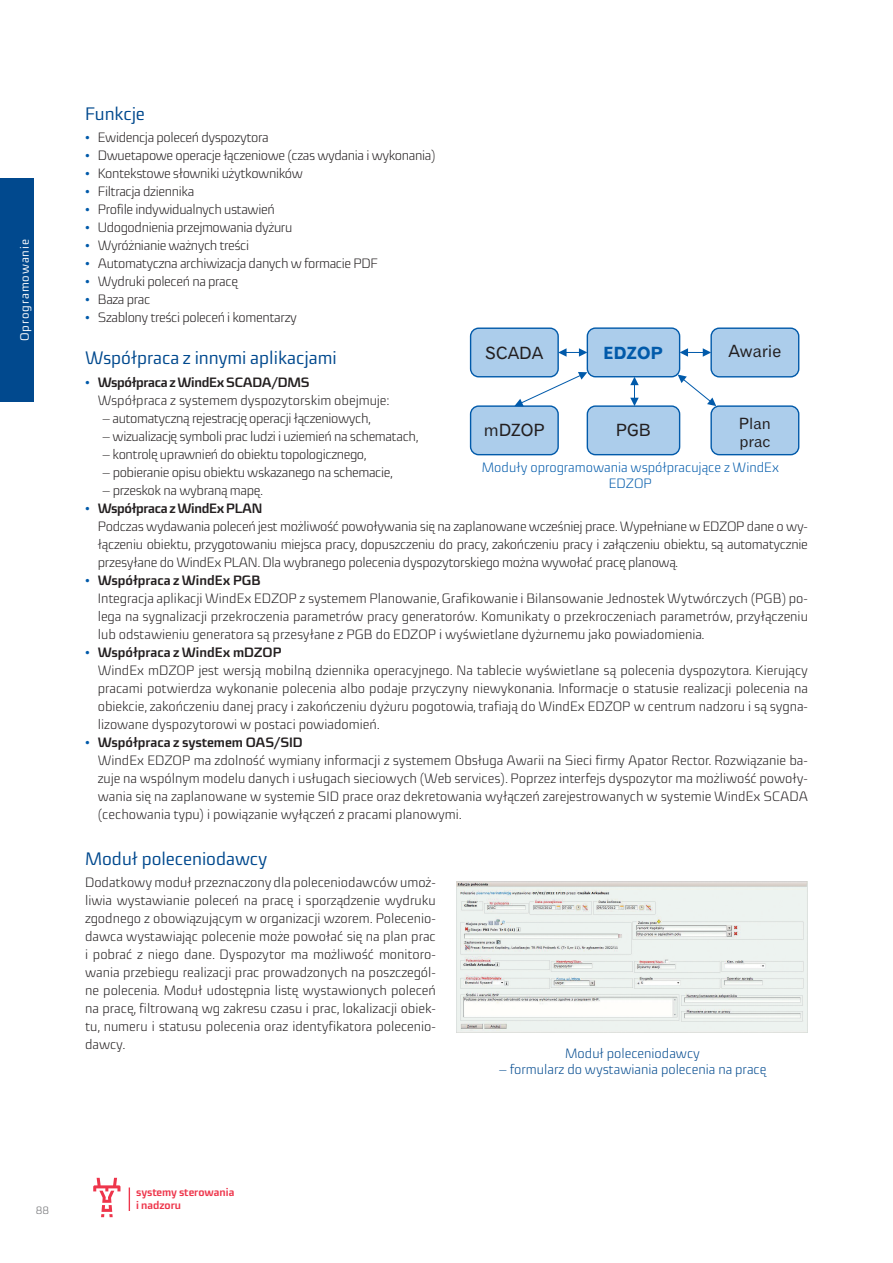
<style>
.page{position:relative;width:893px;height:1263px;background:#fff}
.page>*{position:absolute;margin:0;border:0;box-sizing:border-box;transform-origin:0 0}
._03_Śródtytuł{font:18px "Sica";color:#01498e}
.t1{font:16.8px "Gothic 720 EU";color:#231f20}
.t2{font:700 16.8px "Gothic 720 EU";color:#015aaa}
.t3{font:15.45px/18.3px "Gothic 720 EU";letter-spacing:.005em;color:#231f20}
._02_Tekst{font:300 13.5px/18px "Sica";letter-spacing:-.005em;color:#231f20}
._02_Tekst-2{font:300 13.5px "Sica";letter-spacing:-.025em;color:#231f20}
._05_Lista_-_Wypunkto{font:300 13.5px "Sica";letter-spacing:-.025em;color:#231f20}
.Rys{font:300 13.5px "Sica";color:#01498e}
.Rys-2{font:300 13.5px/16.2px "Sica";color:#015aaa;text-align:center}
._02_Tekst-3{font:300 13.5px "Sica";letter-spacing:-.03em;color:#231f20}
.Boczna_pagina{font:12px "Sica";letter-spacing:.075em;color:#fff}
.t4{font:700 11.1px/13.2px "Sica";color:#ee354b}
.t5{font:300 10.5px "Sica";color:#6c6d70}
.s1{font-family:"Times New Roman";font-weight:400;color:#015aaa}
.s2{font-weight:700}
</style>
<div class="page">
<svg style="left:93px;top:1178px;width:27px;height:39px"></svg>
<svg style="left:129px;top:1187px;width:1px;height:24px"></svg>
<div style="left:0;top:179px;width:34px;height:223px;background:#01498e"></div>
<div style="left:587px;top:328px;width:93px;height:49px;background:#accdeb;border-radius:8px"></div>
<div style="left:587px;top:327px;width:93px;height:50px;border:1px solid #015aaa;border-radius:8px"></div>
<div style="left:471px;top:328px;width:87px;height:49px;background:#accdeb;border-radius:8px"></div>
<div style="left:470px;top:327px;width:89px;height:50px;border:1px solid #015aaa;border-radius:8px"></div>
<div style="left:711px;top:328px;width:88px;height:49px;background:#accdeb;border-radius:8px"></div>
<div style="left:710px;top:327px;width:89px;height:50px;border:1px solid #015aaa;border-radius:8px"></div>
<div style="left:711px;top:406px;width:88px;height:49px;background:#accdeb;border-radius:8px"></div>
<div style="left:710px;top:405px;width:89px;height:50px;border:1px solid #015aaa;border-radius:8px"></div>
<div style="left:471px;top:406px;width:87px;height:49px;background:#accdeb;border-radius:8px"></div>
<div style="left:470px;top:405px;width:89px;height:50px;border:1px solid #015aaa;border-radius:8px"></div>
<svg style="left:558px;top:348px;width:29px;height:9px"></svg>
<svg style="left:680px;top:348px;width:31px;height:9px"></svg>
<svg style="left:514px;top:372px;width:73px;height:34px"></svg>
<svg style="left:678px;top:374px;width:38px;height:32px"></svg>
<div style="left:587px;top:406px;width:93px;height:49px;background:#accdeb;border-radius:8px"></div>
<div style="left:587px;top:405px;width:93px;height:50px;border:1px solid #015aaa;border-radius:8px"></div>
<svg style="left:630px;top:377px;width:9px;height:29px"></svg>
<img style="left:457px;top:881px;width:351px;height:151px">
<p class="Boczna_pagina" style="left:16px;top:341px;width:103px;rotate:-90deg">Oprogramowanie</p>
<p class="_03_Śródtytuł" style="left:85px;top:100px;width:61px">Funkcje</p>
<p class="_02_Tekst-2" style="left:85px;top:128px;width:185px"><span class="s1">•</span> Ewidencja poleceń dyspozytora</p>
<p class="_02_Tekst-2" style="left:85px;top:146px;width:352px"><span class="s1">•</span> Dwuetapowe operacje łączeniowe (czas wydania i wykonania)</p>
<p class="_02_Tekst-3" style="left:85px;top:164px;width:219px"><span class="s1">•</span> Kontekstowe słowniki użytkowników</p>
<p class="_02_Tekst-2" style="left:85px;top:182px;width:111px"><span class="s1">•</span> Filtracja dziennika</p>
<p class="_02_Tekst-2" style="left:85px;top:200px;width:191px"><span class="s1">•</span> Profile indywidualnych ustawień</p>
<p class="_02_Tekst-2" style="left:85px;top:218px;width:209px"><span class="s1">•</span> Udogodnienia przejmowania dyżuru</p>
<p class="_02_Tekst-2" style="left:85px;top:236px;width:166px"><span class="s1">•</span> Wyróżnianie ważnych treści</p>
<p class="_02_Tekst-2" style="left:85px;top:254px;width:294px"><span class="s1">•</span> Automatyczna archiwizacja danych w formacie PDF</p>
<p class="_02_Tekst-2" style="left:85px;top:272px;width:154px"><span class="s1">•</span> Wydruki poleceń na pracę</p>
<p class="_02_Tekst-2" style="left:85px;top:290px;width:67px"><span class="s1">•</span> Baza prac</p>
<p class="_02_Tekst-2" style="left:85px;top:308px;width:214px"><span class="s1">•</span> Szablony treści poleceń i komentarzy</p>
<p class="t1" style="left:485px;top:343px;width:60px">SCADA</p>
<p class="t2" style="left:603px;top:342px;width:61px">EDZOP</p>
<p class="t1" style="left:728px;top:341px;width:55px">Awarie</p>
<p class="_03_Śródtytuł" style="left:85px;top:345px;width:253px">Współpraca z innymi aplikacjami</p>
<p class="_02_Tekst" style="left:98px;top:373px;width:293px;text-indent:-13px"><span class="s1">•</span> <span class="s2">Współpraca z WindEx SCADA/DMS<br></span>Współpraca z systemem dyspozytorskim obejmuje:</p>
<p class="_05_Lista_-_Wypunkto" style="left:102px;top:408px;width:271px">– automatyczną rejestrację operacji łączeniowych,</p>
<p class="_05_Lista_-_Wypunkto" style="left:102px;top:426px;width:318px">– wizualizację symboli prac ludzi i uziemień na schematach,</p>
<p class="_05_Lista_-_Wypunkto" style="left:102px;top:444px;width:266px">– kontrolę uprawnień do obiektu topologicznego,</p>
<p class="_05_Lista_-_Wypunkto" style="left:102px;top:462px;width:293px">– pobieranie opisu obiektu wskazanego na schemacie,</p>
<p class="_05_Lista_-_Wypunkto" style="left:102px;top:480px;width:163px">– przeskok na wybraną mapę.</p>
<p class="_02_Tekst" style="left:98px;top:499px;width:712px;text-indent:-13px"><span class="s1">•</span> <span class="s2">Współpraca z WindEx PLAN<br></span>Podczas wydawania poleceń jest możliwość powoływania się na zaplanowane wcześniej prace. Wypełniane w EDZOP dane o wy&shy;łączeniu obiektu, przygotowaniu miejsca pracy, dopuszczeniu do pracy, zakończeniu pracy i załączeniu obiektu, są automatycznie przesyłane do WindEx PLAN. Dla wybranego polecenia dyspozytorskiego można wywołać pracę planową.</p>
<p class="_02_Tekst" style="left:98px;top:571px;width:712px;text-indent:-13px"><span class="s1">•</span> <span class="s2">Współpraca z WindEx PGB<br></span>Integracja aplikacji WindEx EDZOP z systemem Planowanie, Grafikowanie i Bilansowanie Jednostek Wytwórczych (PGB) po&shy;lega na sygnalizacji przekroczenia parametrów pracy generatorów. Komunikaty o przekroczeniach parametrów, przyłączeniu lub odstawieniu generatora są przesyłane z PGB do EDZOP i wyświetlane dyżurnemu jako powiadomienia.</p>
<p class="_02_Tekst" style="left:98px;top:643px;width:712px;text-indent:-13px"><span class="s1">•</span> <span class="s2">Współpraca z WindEx mDZOP<br></span>WindEx mDZOP jest wersją mobilną dziennika operacyjnego. Na tablecie wyświetlane są polecenia dyspozytora. Kierujący pracami potwierdza wykonanie polecenia albo podaje przyczyny niewykonania. Informacje o statusie realizacji polecenia na obiekcie, zakończeniu danej pracy i zakończeniu dyżuru pogotowia, trafiają do WindEx EDZOP w centrum nadzoru i są sygna&shy;lizowane dyspozytorowi w postaci powiadomień.</p>
<p class="_02_Tekst" style="left:98px;top:733px;width:712px;text-indent:-13px"><span class="s1">•</span> <span class="s2">Współpraca z systemem OAS/SID<br></span>WindEx EDZOP ma zdolność wymiany informacji z systemem Obsługa Awarii na Sieci firmy Apator Rector. Rozwiązanie ba&shy;zuje na wspólnym modelu danych i usługach sieciowych (Web services). Poprzez interfejs dyspozytor ma możliwość powoły&shy;wania się na zaplanowane w systemie SID prace oraz dekretowania wyłączeń zarejestrowanych w systemie WindEx SCADA (cechowania typu) i powiązanie wyłączeń z pracami planowymi.</p>
<p class="t3" style="left:739px;top:415px;width:34px">Plan prac</p>
<p class="t1" style="left:484px;top:420px;width:62px">mDZOP</p>
<p class="t1" style="left:616px;top:420px;width:36px">PGB</p>
<p class="Rys-2" style="left:482px;top:458px;width:299px">Moduły oprogramowania współpracujące z WindEx<br>EDZOP</p>
<p class="_03_Śródtytuł" style="left:85px;top:845px;width:184px">Moduł poleceniodawcy</p>
<p class="_02_Tekst" style="left:85px;top:873px;width:352px;text-align:justify">Dodatkowy moduł przeznaczony dla poleceniodawców umoż&shy;liwia wystawianie poleceń na pracę i sporządzenie wydruku zgodnego z obowiązującym w organizacji wzorem. Polecenio&shy;dawca wystawiając polecenie może powołać się na plan prac i pobrać z niego dane. Dyspozytor ma możliwość monitoro&shy;wania przebiegu realizacji prac prowadzonych na poszczegól&shy;ne polecenia. Moduł udostępnia listę wystawionych poleceń na pracę, filtrowaną wg zakresu czasu i prac, lokalizacji obiek&shy;tu, numeru i statusu polecenia oraz identyfikatora polecenio&shy;dawcy.</p>
<p class="Rys" style="left:565px;top:1043px;width:136px">Moduł poleceniodawcy</p>
<p class="Rys" style="left:499px;top:1060px;width:269px">– formularz do wystawiania polecenia na pracę</p>
<p class="t5" style="left:36px;top:1202px;width:15px">88</p>
<p class="t4" style="left:136px;top:1185px;width:100px">systemy sterowania i nadzoru</p>
</div>
